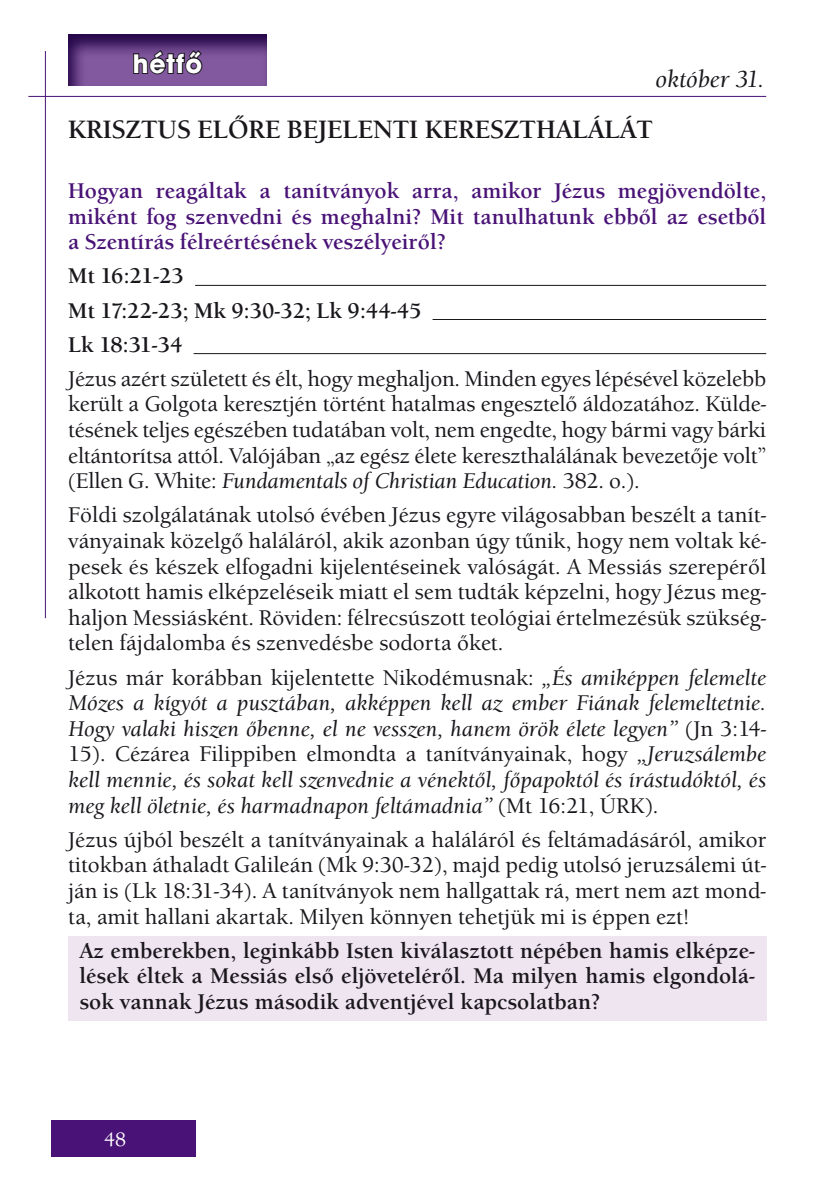
<style>
.page{position:relative;width:840px;height:1191px;background:#fff}
.page>*{position:absolute;margin:0;border:0;box-sizing:border-box;transform-origin:0 0}
.t1{font:700 28px "Avant Gar Got Itc TEE";letter-spacing:.04em;color:#fff}
.t2{font:700 26px "Berkeley Old Sty Itc TEE";color:#1a171c}
.t3{font:italic 500 24px "Berkeley Old Sty Itc TEE";color:#1a171c}
.t4{font:500 22px/25.6px "Berkeley Old Sty Itc TEE";color:#1a171c;text-align:justify}
.t5{font:italic 500 22px/25.6px "Berkeley Old Sty Itc TEE";color:#1a171c;text-align:justify}
.t6{font:700 22px/34.2px "Berkeley Old Sty Itc TEE";color:#1a171c}
.t7{font:700 22px/25.6px "Berkeley Old Sty Itc TEE";color:#491276;text-align:justify}
.t8{font:500 20px "Berkeley Old Sty Itc TEE";color:#fff}
.s1{font-style:italic}
.s2{font-style:normal}
</style>
<div class="page">
<div style="left:51px;top:1120px;width:145px;height:37px;background:#491276"></div>
<hr style="left:28px;top:96px;width:737px;height:1px;background:#491276">
<hr style="left:45px;top:51px;width:1px;height:567px;background:#491276">
<svg style="left:68px;top:34px;width:199px;height:52px;background:#653f84"></svg>
<div style="left:68px;top:936px;width:697px;height:85px;background:#efe5f1"></div>
<svg style="left:132px;top:49px;width:72px;height:27px;background:#543a66"></svg>
<hr style="left:195px;top:285px;width:570px;height:1px;background:#1a171c">
<hr style="left:432px;top:319px;width:333px;height:1px;background:#1a171c">
<hr style="left:193px;top:353px;width:572px;height:1px;background:#1a171c">
<p class="t1" style="left:133px;top:46px;width:71px">hétfő</p>
<p class="t3" style="left:655px;top:65px;width:110px">október 31.</p>
<p class="t2" style="left:68px;top:115px;width:586px">KRISZTUS ELŐRE BEJELENTI KERESZTHALÁLÁT</p>
<p class="t7" style="left:68px;top:178px;width:699px">Hogyan reagáltak a tanítványok arra, amikor Jézus megjövendölte, miként fog szenvedni és meghalni? Mit tanulhatunk ebből az esetből a Szentírás félreértésének veszélyeiről?</p>
<p class="t6" style="left:68px;top:259px;width:355px">Mt 16:21-23<br>Mt 17:22-23; Mk 9:30-32; Lk 9:44-45<br>Lk 18:31-34</p>
<p class="t4" style="left:68px;top:366px;width:699px">Jézus azért született és élt, hogy meghaljon. Minden egyes lépésével közelebb került a Golgota keresztjén történt hatalmas engesztelő áldozatához. Külde&shy;tésének teljes egészében tudatában volt, nem engedte, hogy bármi vagy bárki eltántorítsa attól. Valójában „az egész élete kereszthalálának bevezetője volt” (Ellen G. White: <span class="s1">Fundamentals of Christian Education.</span> 382. o.).</p>
<p class="t4" style="left:68px;top:502px;width:699px">Földi szolgálatának utolsó évében Jézus egyre világosabban beszélt a tanít&shy;ványainak közelgő haláláról, akik azonban úgy tűnik, hogy nem voltak ké&shy;pesek és készek elfogadni kijelentéseinek valóságát. A Messiás szerepéről alkotott hamis elképzeléseik miatt el sem tudták képzelni, hogy Jézus meg&shy;haljon Messiásként. Röviden: félrecsúszott teológiai értelmezésük szükség&shy;telen fájdalomba és szenvedésbe sodorta őket.</p>
<p class="t5" style="left:68px;top:664px;width:699px"><span class="s2">Jézus már korábban kijelentette Nikodémusnak:</span> „És amiképpen felemelte Mózes a kígyót a pusztában, akképpen kell az ember Fiának felemeltetnie.<br>Hogy valaki hiszen őbenne, el ne vesszen, hanem örök élete legyen” <span class="s2">(Jn 3:14- 15). Cézárea Filippiben elmondta a tanítványainak, hogy</span> „Jeruzsálembe kell mennie, és sokat kell szenvednie a vénektől, főpapoktól és írástudóktól, és meg kell öletnie, és harmadnapon feltámadnia” <span class="s2">(Mt 16:21, ÚRK).</span></p>
<p class="t4" style="left:68px;top:826px;width:699px">Jézus újból beszélt a tanítványainak a haláláról és feltámadásáról, amikor titokban áthaladt Galileán (Mk 9:30-32), majd pedig utolsó jeruzsálemi út&shy;ján is (Lk 18:31-34). A tanítványok nem hallgattak rá, mert nem azt mond&shy;ta, amit hallani akartak. Milyen könnyen tehetjük mi is éppen ezt!</p>
<p class="t6" style="left:79px;top:937px;width:676px;line-height:25.6px;text-align:justify">Az emberekben, leginkább Isten kiválasztott népében hamis elképze&shy;lések éltek a Messiás első eljöveteléről. Ma milyen hamis elgondolá&shy;sok vannak Jézus második adventjével kapcsolatban?</p>
<p class="t8" style="left:104px;top:1128px;width:24px">48</p>
</div>
